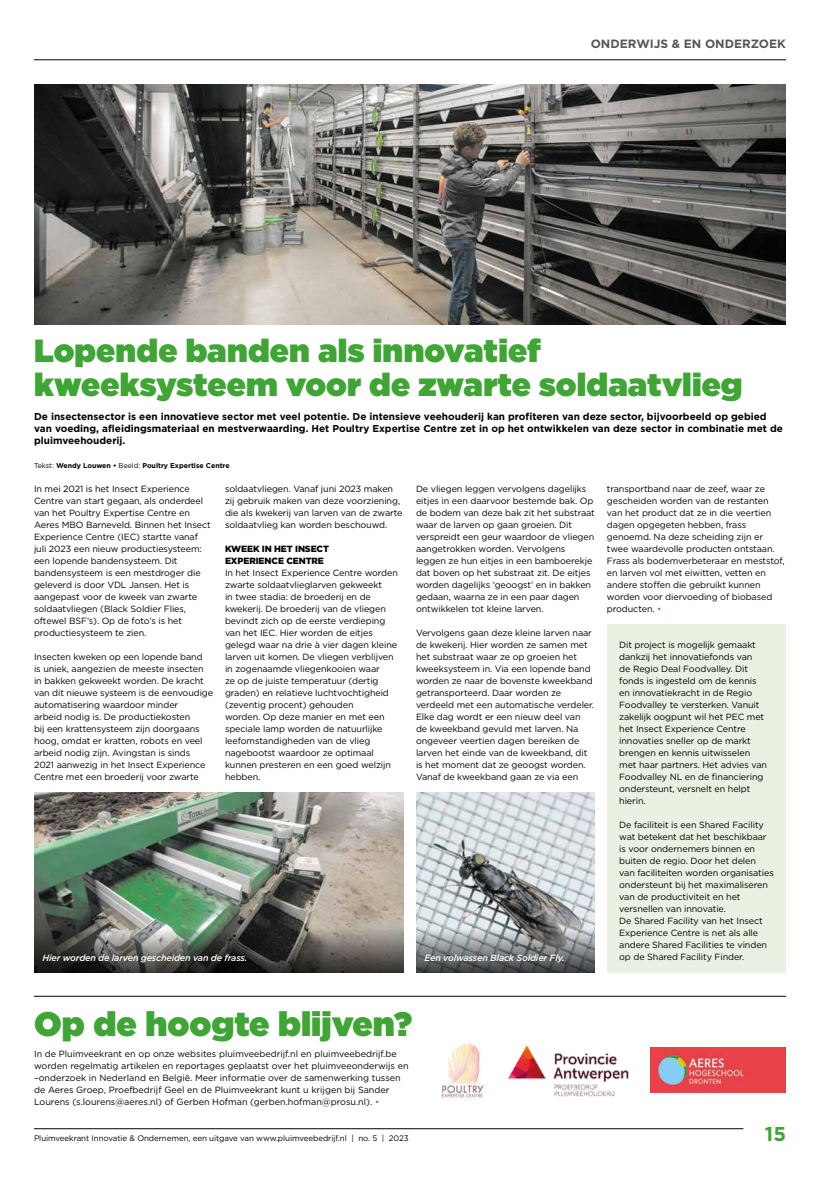
<style>
.page{position:relative;width:820px;height:1177px;background:#fff}
.page>*{position:absolute;margin:0;border:0;box-sizing:border-box;transform-origin:0 0}
.t1{font:900 34px "Gotham";color:#3fa535}
.t2{font:900 32px/34px "Gotham";letter-spacing:.005em;color:#3fa535}
.t3{font:700 20px "Gotham";color:#3fa535}
.t4{font:700 12px "Gotham";color:#575756}
.t5{font:700 10px/12px "Gotham";color:#000}
.t6{font:9px/12px "Gotham";letter-spacing:-.01em;color:#000}
.t7{font:italic 500 9px "Gotham";letter-spacing:-.02em;color:#fff}
.t8{font:900 9px/12px "Gotham";letter-spacing:-.01em;color:#000}
.t9{font:8px "Gotham";letter-spacing:-.01em;color:#000}
.t10{font:700 7px "Gotham";color:#000}
.s1{font-weight:400}
.s2{color:#3fa535}
</style>
<div class="page">
<hr style="left:34px;top:996px;width:751px;height:1px;background:#000">
<img style="left:507px;top:1045px;width:122px;height:52px">
<img style="left:441px;top:1043px;width:43px;height:57px">
<img style="left:650px;top:1047px;width:135px;height:45px">
<hr style="left:34px;top:60px;width:751px;height:1px;background:#000">
<hr style="left:34px;top:1128px;width:709px;height:1px;background:#000">
<img style="left:34px;top:84px;width:751px;height:240px">
<div style="left:606px;top:624px;width:179px;height:348px;background:#e9f1e2"></div>
<img style="left:416px;top:792px;width:178px;height:96px">
<img style="left:34px;top:792px;width:370px;height:96px">
<img style="left:34px;top:888px;width:370px;height:84px">
<svg style="left:416px;top:888px;width:178px;height:84px;background:#8d9293"></svg>
<h3 class="t4" style="left:590px;top:36px;width:197px">ONDERWIJS &amp; EN ONDERZOEK</h3>
<h2 class="t2" style="left:34px;top:333px;width:709px">Lopende banden als innovatief kweeksysteem voor de zwarte soldaatvlieg</h2>
<p class="t5" style="left:34px;top:410px;width:750px">De insectensector is een innovatieve sector met veel potentie. De intensieve veehouderij kan profiteren van deze sector, bijvoorbeeld op gebied van voeding, afleidingsmateriaal en mestverwaarding. Het Poultry Expertise Centre zet in op het ontwikkelen van deze sector in combinatie met de pluimveehouderij.</p>
<p class="t10" style="left:34px;top:461px;width:197px"><span class="s1">Tekst:</span> Wendy Louwen • <span class="s1">Beeld:</span> Poultry Expertise Centre</p>
<p class="t6" style="left:34px;top:483px;width:178px">In mei 2021 is het Insect Experience Centre van start gegaan, als onderdeel van het Poultry Expertise Centre en Aeres MBO Barneveld. Binnen het Insect Experience Centre (IEC) startte vanaf juli 2023 een nieuw productiesysteem: een lopende bandensysteem. Dit bandensysteem is een mestdroger die geleverd is door VDL Jansen. Het is aangepast voor de kweek van zwarte soldaatvliegen (Black Soldier Flies, oftewel BSF’s). Op de foto’s is het productiesysteem te zien.</p>
<p class="t6" style="left:34px;top:651px;width:180px">Insecten kweken op een lopende band<br>is uniek, aangezien de meeste insecten in bakken gekweekt worden. De kracht van dit nieuwe systeem is de eenvoudige automatisering waardoor minder<br>arbeid nodig is. De productiekosten<br>bij een krattensysteem zijn doorgaans hoog, omdat er kratten, robots en veel arbeid nodig zijn. Avingstan is sinds<br>2021 aanwezig in het Insect Experience Centre met een broederij voor zwarte</p>
<p class="t6" style="left:416px;top:483px;width:180px">De vliegen leggen vervolgens dagelijks eitjes in een daarvoor bestemde bak. Op de bodem van deze bak zit het substraat waar de larven op gaan groeien. Dit verspreidt een geur waardoor de vliegen aangetrokken worden. Vervolgens leggen ze hun eitjes in een bamboerekje dat boven op het substraat zit. De eitjes worden dagelijks ‘geoogst’ en in bakken gedaan, waarna ze in een paar dagen ontwikkelen tot kleine larven.</p>
<p class="t6" style="left:416px;top:627px;width:180px">Vervolgens gaan deze kleine larven naar de kwekerij. Hier worden ze samen met het substraat waar ze op groeien het kweeksysteem in. Via een lopende band worden ze naar de bovenste kweekband getransporteerd. Daar worden ze verdeeld met een automatische verdeler.<br>Elke dag wordt er een nieuw deel van<br>de kweekband gevuld met larven. Na ongeveer veertien dagen bereiken de larven het einde van de kweekband, dit is het moment dat ze geoogst worden.<br>Vanaf de kweekband gaan ze via een</p>
<p class="t6" style="left:225px;top:483px;width:179px">soldaatvliegen. Vanaf juni 2023 maken zij gebruik maken van deze voorziening, die als kwekerij van larven van de zwarte soldaatvlieg kan worden beschouwd.</p>
<p class="t8" style="left:225px;top:543px;width:105px">KWEEK IN HET INSECT<br>EXPERIENCE CENTRE</p>
<p class="t6" style="left:225px;top:567px;width:174px">In het Insect Experience Centre worden zwarte soldaatvlieglarven gekweekt<br>in twee stadia: de broederij en de kwekerij. De broederij van de vliegen bevindt zich op de eerste verdieping van het IEC. Hier worden de eitjes gelegd waar na drie à vier dagen kleine larven uit komen. De vliegen verblijven in zogenaamde vliegenkooien waar<br>ze op de juiste temperatuur (dertig graden) en relatieve luchtvochtigheid (zeventig procent) gehouden<br>worden. Op deze manier en met een speciale lamp worden de natuurlijke leefomstandigheden van de vlieg nagebootst waardoor ze optimaal kunnen presteren en een goed welzijn hebben.</p>
<p class="t6" style="left:606px;top:483px;width:179px">transportband naar de zeef, waar ze gescheiden worden van de restanten van het product dat ze in die veertien dagen opgegeten hebben, frass genoemd. Na deze scheiding zijn er twee waardevolle producten ontstaan.<br>Frass als bodemverbeteraar en meststof, en larven vol met eiwitten, vetten en andere stoffen die gebruikt kunnen worden voor diervoeding of biobased producten. <span class="s2">•</span></p>
<p class="t6" style="left:619px;top:639px;width:149px">Dit project is mogelijk gemaakt dankzij het innovatiefonds van<br>de Regio Deal Foodvalley. Dit fonds is ingesteld om de kennis en innovatiekracht in de Regio<br>Foodvalley te versterken. Vanuit zakelijk oogpunt wil het PEC met het Insect Experience Centre innovaties sneller op de markt brengen en kennis uitwisselen met haar partners. Het advies van<br>Foodvalley NL en de financiering ondersteunt, versnelt en helpt hierin.</p>
<p class="t6" style="left:619px;top:819px;width:156px">De faciliteit is een Shared Facility wat betekent dat het beschikbaar is voor ondernemers binnen en buiten de regio. Door het delen van faciliteiten worden organisaties ondersteunt bij het maximaliseren van de productiviteit en het versnellen van innovatie.<br>De Shared Facility van het Insect<br>Experience Centre is net als alle andere Shared Facilities te vinden op de Shared Facility Finder.</p>
<p class="t7" style="left:43px;top:951px;width:206px">Hier worden de larven gescheiden van de frass.</p>
<p class="t7" style="left:424px;top:951px;width:142px">Een volwassen Black Soldier Fly.</p>
<h1 class="t1" style="left:34px;top:999px;width:379px">Op de hoogte blijven?</h1>
<p class="t6" style="left:34px;top:1047px;width:376px">In de Pluimveekrant en op onze websites pluimveebedrijf.nl en pluimveebedrijf.be worden regelmatig artikelen en reportages geplaatst over het pluimveeonderwijs en –onderzoek in Nederland en België. Meer informatie over de samenwerking tussen de Aeres Groep, Proefbedrijf Geel en de Pluimveekrant kunt u krijgen bij Sander Lourens (s.lourens@aeres.nl) of Gerben Hofman (gerben.hofman@prosu.nl). <span class="s2">•</span></p>
<p class="t9" style="left:34px;top:1132px;width:376px">Pluimveekrant Innovatie &amp; Ondernemen, een uitgave van www.pluimveebedrijf.nl | no. 5 | 2023</p>
<h3 class="t3" style="left:764px;top:1120px;width:23px">15</h3>
</div>
